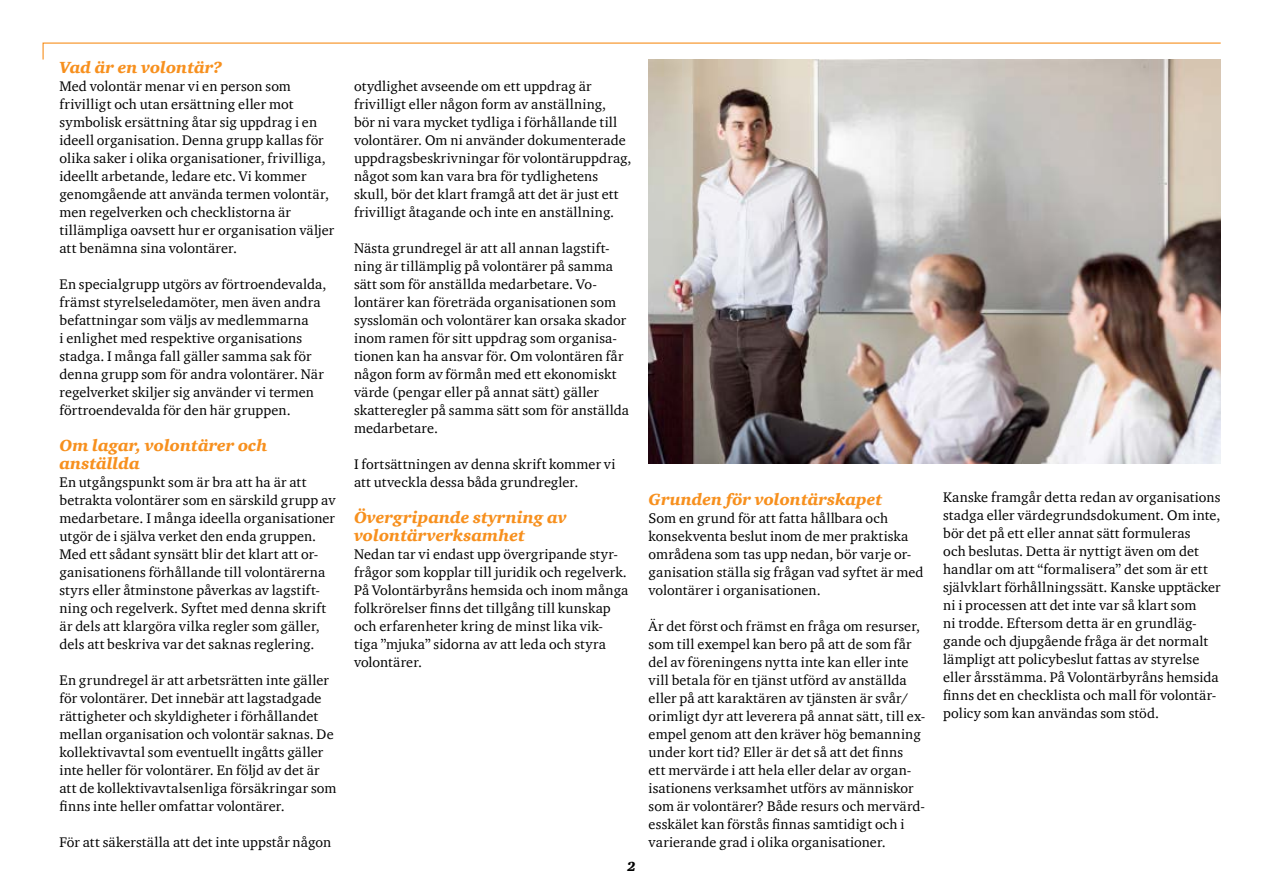
<style>
.page{position:relative;width:1263px;height:893px;background:#fff}
.page>*{position:absolute;margin:0;border:0;box-sizing:border-box;transform-origin:0 0}
.t1{font:italic 900 16.5px/18px "ITC Charter Com";color:#f7901e}
.t2{font:14.25px/18px "ITC Charter Com";letter-spacing:.01em;color:#000}
.t3{font:italic 900 13.5px "ITC Charter Com";color:#000}
</style>
<div class="page">
<svg style="left:42px;top:42px;width:1179px;height:19px"></svg>
<img style="left:649px;top:60px;width:571px;height:403px">
<p class="t1" style="left:60px;top:58px;width:164px">Vad är en volontär?</p>
<p class="t2" style="left:60px;top:77px;width:276px">Med volontär menar vi en person som frivilligt och utan ersättning eller mot symbolisk ersättning åtar sig uppdrag i en ideell organisation. Denna grupp kallas för olika saker i olika organisationer, frivilliga, ideellt arbetande, ledare etc. Vi kommer genomgående att använda termen volontär, men regelverken och checklistorna är tillämpliga oavsett hur er organisation väljer att benämna sina volontärer.</p>
<p class="t2" style="left:60px;top:275px;width:268px">En specialgrupp utgörs av förtroendevalda, främst styrelseledamöter, men även andra befattningar som väljs av medlemmarna<br>i enlighet med respektive organisations stadga. I många fall gäller samma sak för denna grupp som för andra volontärer. När regelverket skiljer sig använder vi termen förtroendevalda för den här gruppen.</p>
<p class="t1" style="left:60px;top:436px;width:209px">Om lagar, volontärer och anställda</p>
<p class="t2" style="left:60px;top:473px;width:277px">En utgångspunkt som är bra att ha är att betrakta volontärer som en särskild grupp av medarbetare. I många ideella organisationer utgör de i själva verket den enda gruppen.<br>Med ett sådant synsätt blir det klart att or&shy;ganisationens förhållande till volontärerna styrs eller åtminstone påverkas av lagstift&shy;ning och regelverk. Syftet med denna skrift är dels att klargöra vilka regler som gäller, dels att beskriva var det saknas reglering.</p>
<p class="t2" style="left:60px;top:671px;width:278px">En grundregel är att arbetsrätten inte gäller för volontärer. Det innebär att lagstadgade rättigheter och skyldigheter i förhållandet mellan organisation och volontär saknas. De kollektivavtal som eventuellt ingåtts gäller inte heller för volontärer. En följd av det är att de kollektivavtalsenliga försäkringar som finns inte heller omfattar volontärer.</p>
<p class="t2" style="left:60px;top:833px;width:273px">För att säkerställa att det inte uppstår någon</p>
<p class="t2" style="left:354px;top:77px;width:279px">otydlighet avseende om ett uppdrag är frivilligt eller någon form av anställning,<br>bör ni vara mycket tydliga i förhållande till volontärer. Om ni använder dokumenterade uppdragsbeskrivningar för volontäruppdrag, något som kan vara bra för tydlighetens skull, bör det klart framgå att det är just ett frivilligt åtagande och inte en anställning.</p>
<p class="t2" style="left:354px;top:239px;width:276px">Nästa grundregel är att all annan lagstift&shy;ning är tillämplig på volontärer på samma sätt som för anställda medarbetare. Vo&shy;lontärer kan företräda organisationen som sysslomän och volontärer kan orsaka skador inom ramen för sitt uppdrag som organisa&shy;tionen kan ha ansvar för. Om volontären får någon form av förmån med ett ekonomiskt värde (pengar eller på annat sätt) gäller skatteregler på samma sätt som för anställda medarbetare.</p>
<p class="t2" style="left:354px;top:455px;width:263px">I fortsättningen av denna skrift kommer vi att utveckla dessa båda grundregler.</p>
<p class="t1" style="left:354px;top:508px;width:214px">Övergripande styrning av volontärverksamhet</p>
<p class="t2" style="left:354px;top:545px;width:276px">Nedan tar vi endast upp övergripande styr&shy;frågor som kopplar till juridik och regelverk.<br>På Volontärbyråns hemsida och inom många folkrörelser finns det tillgång till kunskap och erfarenheter kring de minst lika vik&shy;tiga ”mjuka” sidorna av att leda och styra volontärer.</p>
<p class="t3" style="left:627px;top:858px;width:10px">2</p>
<p class="t1" style="left:649px;top:490px;width:235px">Grunden för volontärskapet</p>
<p class="t2" style="left:649px;top:509px;width:276px">Som en grund för att fatta hållbara och konsekventa beslut inom de mer praktiska områdena som tas upp nedan, bör varje or&shy;ganisation ställa sig frågan vad syftet är med volontärer i organisationen.</p>
<p class="t2" style="left:649px;top:617px;width:278px">Är det först och främst en fråga om resurser, som till exempel kan bero på att de som får del av föreningens nytta inte kan eller inte vill betala för en tjänst utförd av anställda eller på att karaktären av tjänsten är svår/ orimligt dyr att leverera på annat sätt, till ex&shy;empel genom att den kräver hög bemanning under kort tid? Eller är det så att det finns<br>ett mervärde i att hela eller delar av organ&shy;isationens verksamhet utförs av människor som är volontärer? Både resurs och mervärd&shy;esskälet kan förstås finnas samtidigt och i varierande grad i olika organisationer.</p>
<p class="t2" style="left:943px;top:488px;width:279px">Kanske framgår detta redan av organisations stadga eller värdegrundsdokument. Om inte, bör det på ett eller annat sätt formuleras<br>och beslutas. Detta är nyttigt även om det handlar om att “formalisera” det som är ett självklart förhållningssätt. Kanske upptäcker ni i processen att det inte var så klart som<br>ni trodde. Eftersom detta är en grundläg&shy;gande och djupgående fråga är det normalt lämpligt att policybeslut fattas av styrelse eller årsstämma. På Volontärbyråns hemsida finns det en checklista och mall för volontär&shy;policy som kan användas som stöd.</p>
</div>
